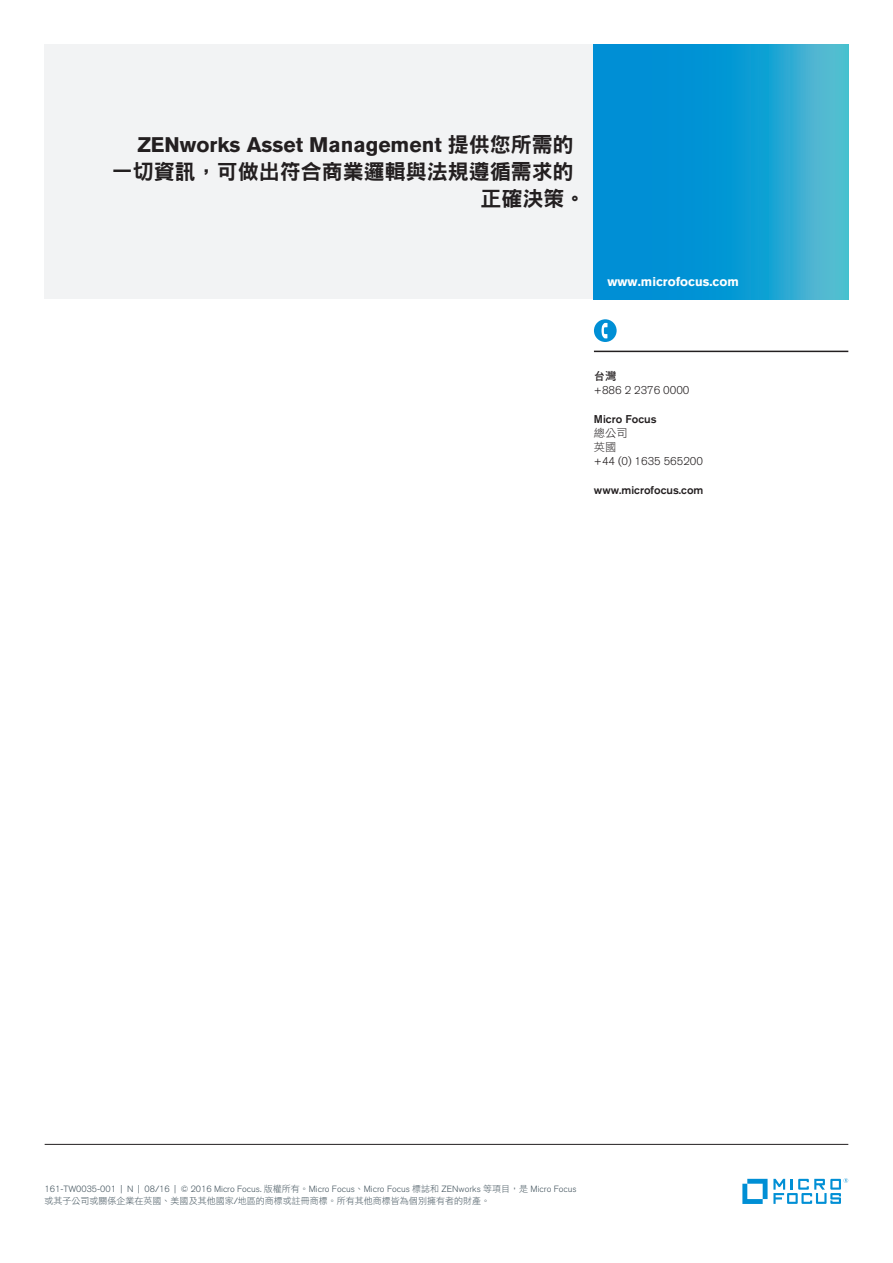
<style>
.page{position:relative;width:893px;height:1263px;background:#fff}
.page>*{position:absolute;margin:0;border:0;box-sizing:border-box;transform-origin:0 0}
.t1{font:700 21px "Akzidenz Grotesk BE";color:#231f20}
.t2{font:21px/27px "DF Hei Std W9";color:#231f20}
.t3{font:700 12.75px "Akzidenz Grotesk BE";color:#fff}
.t4{font:300 11.25px "Akzidenz Grotesk BE";color:#231f20}
.t5{font:500 11.25px "Akzidenz Grotesk BE";color:#231f20}
.t6{font:11.25px/14.2px "DF Hei Std W3";color:#231f20}
.t7{font:11.25px "DF Hei Std W7";color:#231f20}
.t8{font:300 9px "Akzidenz Grotesk BE";color:#45555f}
.t9{font:9px "DF Hei Std W3";color:#45555f}
.s1{font-family:"DF Hei Std W9";font-weight:400}
.s2{font-family:"DF Hei Std W3";font-weight:400}
.s3{font-family:"Akzidenz Grotesk BE";font-weight:300}
</style>
<div class="page">
<div style="left:45px;top:45px;width:549px;height:254px;background:#f2f3f4"></div>
<hr style="left:594px;top:351px;width:254px;height:1px;background:#231f20">
<div style="left:594px;top:319px;width:23px;height:23px;background:#008fd5;border-radius:50%"></div>
<svg style="left:601px;top:323px;width:6px;height:15px"></svg>
<hr style="left:45px;top:1144px;width:803px;height:1px;background:#231f20">
<svg style="left:742px;top:1179px;width:25px;height:25px"></svg>
<svg style="left:773px;top:1178px;width:75px;height:26px"></svg>
<svg style="left:594px;top:45px;width:254px;height:254px"></svg>
<h1 class="t1" style="left:138px;top:133px;width:438px">ZENworks Asset Management <span class="s1">提供您所需的</span></h1>
<h1 class="t2" style="left:481px;top:158px;width:106px;text-indent:-369px">一切資訊，可做出符合商業邏輯與法規遵循需求的正確決策。</h1>
<h2 class="t3" style="left:607px;top:274px;width:133px">www.microfocus.com</h2>
<p class="t7" style="left:594px;top:370px;width:24px">台灣</p>
<p class="t4" style="left:594px;top:384px;width:97px">+886 2 2376 0000</p>
<p class="t5" style="left:594px;top:412px;width:64px">Micro Focus</p>
<p class="t6" style="left:594px;top:426px;width:35px">總公司英國</p>
<p class="t4" style="left:594px;top:455px;width:111px">+44 (0) 1635 565200</p>
<p class="t5" style="left:594px;top:483px;width:111px">www.microfocus.com</p>
<p class="t8" style="left:45px;top:1183px;width:533px">161-TW0035-001 | N | 08/16 | © 2016 Micro Focus. <span class="s2">版權所有。</span>Micro Focus<span class="s2">、</span>Micro Focus <span class="s2">標誌和</span> ZENworks <span class="s2">等項目，是</span> Micro Focus</p>
<p class="t9" style="left:45px;top:1195px;width:447px">或其子公司或關係企業在英國、美國及其他國家<span class="s3">/</span>地區的商標或註冊商標。所有其他商標皆為個別擁有者的財產。</p>
</div>
